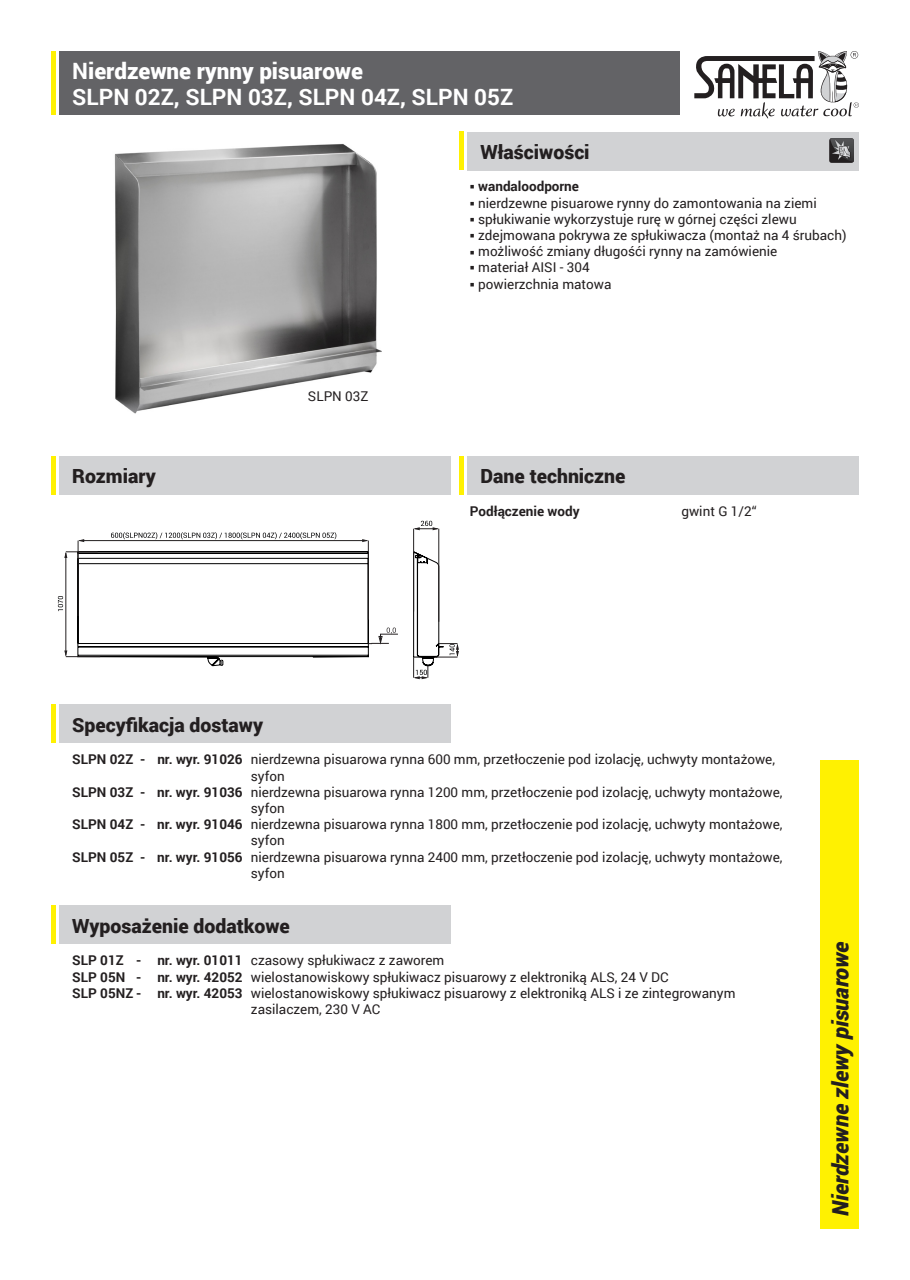
<style>
.page{position:relative;width:910px;height:1280px;background:#fff}
.page>*{position:absolute;margin:0;border:0;box-sizing:border-box;transform-origin:0 0}
.t1{font:700 22.5px/26.2px "Roboto";color:#fff}
.t2{font:italic 900 22.5px "Roboto";letter-spacing:-.005em;color:#231f20}
.t3{font:900 19.5px "Roboto";color:#231f20}
.t4{font:13.5px "Roboto";color:#231f20}
.t5{font:700 13.5px "Roboto";color:#231f20}
.s1{font-weight:900}
.s2{font-weight:700}
</style>
<div class="page">
<img style="left:114px;top:143px;width:267px;height:271px">
<div style="left:60px;top:51px;width:620px;height:64px;background:#636366"></div>
<div style="left:468px;top:133px;width:391px;height:38px;background:#d1d2d4"></div>
<div style="left:60px;top:705px;width:391px;height:38px;background:#d1d2d4"></div>
<div style="left:60px;top:456px;width:391px;height:38px;background:#d1d2d4"></div>
<div style="left:821px;top:760px;width:38px;height:469px;background:#fff101"></div>
<svg style="left:694px;top:51px;width:165px;height:68px"></svg>
<hr style="left:51px;top:51px;width:4px;height:64px;background:#fff101">
<hr style="left:51px;top:456px;width:4px;height:38px;background:#fff101">
<hr style="left:51px;top:705px;width:4px;height:38px;background:#fff101">
<hr style="left:459px;top:132px;width:4px;height:38px;background:#fff101">
<div style="left:468px;top:456px;width:391px;height:38px;background:#d1d2d4"></div>
<hr style="left:459px;top:456px;width:4px;height:38px;background:#fff101">
<div style="left:60px;top:906px;width:391px;height:38px;background:#d1d2d4"></div>
<hr style="left:51px;top:906px;width:4px;height:38px;background:#fff101">
<svg style="left:829px;top:138px;width:25px;height:25px"></svg>
<hr style="left:66px;top:656px;width:34px;height:1px;background:#231f20">
<hr style="left:66px;top:551px;width:32px;height:1px;background:#231f20">
<hr style="left:66px;top:553px;width:1px;height:102px;background:#231f20">
<svg style="left:64px;top:552px;width:3px;height:6px"></svg>
<svg style="left:64px;top:650px;width:3px;height:7px"></svg>
<svg style="left:58px;top:596px;width:5px;height:15px"></svg>
<hr style="left:368px;top:541px;width:1px;height:79px;background:#231f20">
<hr style="left:78px;top:541px;width:1px;height:75px;background:#231f20">
<hr style="left:79px;top:540px;width:288px;height:1px;background:#231f20">
<svg style="left:111px;top:532px;width:225px;height:7px"></svg>
<hr style="left:413px;top:529px;width:1px;height:82px;background:#231f20">
<hr style="left:439px;top:529px;width:1px;height:93px;background:#231f20">
<svg style="left:414px;top:521px;width:25px;height:9px"></svg>
<svg style="left:413px;top:551px;width:46px;height:128px"></svg>
<svg style="left:77px;top:551px;width:321px;height:116px"></svg>
<h1 class="t1" style="left:72px;top:57px;width:443px">N<span class="s1">ierdzewne rynny pisuarowe<br></span>SLPN 02Z, SLPN 03Z, SLPN 04Z, SLPN 05Z</h1>
<h2 class="t3" style="left:480px;top:139px;width:111px">Właściwości</h2>
<h2 class="t3" style="left:72px;top:462px;width:85px">Rozmiary</h2>
<p class="t4" style="left:308px;top:387px;width:62px">SLPN 03Z</p>
<h2 class="t3" style="left:72px;top:711px;width:192px">Specyfikacja dostawy</h2>
<p class="t5" style="left:470px;top:177px;width:111px">○ wandaloodporne</p>
<p class="t4" style="left:470px;top:193px;width:348px">○ nierdzewne pisuarowe rynny do zamontowania na ziemi</p>
<p class="t4" style="left:470px;top:210px;width:328px">○ spłukiwanie wykorzystuje rurę w górnej części zlewu</p>
<p class="t4" style="left:470px;top:226px;width:378px">○ zdejmowana pokrywa ze spłukiwacza (montaż na 4 śrubach)</p>
<p class="t4" style="left:470px;top:242px;width:309px">○ możliwość zmiany długośći rynny na zamówienie</p>
<p class="t4" style="left:470px;top:258px;width:121px">○ materiał AISI - 304</p>
<p class="t4" style="left:470px;top:274px;width:143px">○ powierzchnia matowa</p>
<h2 class="t3" style="left:480px;top:462px;width:147px">Dane techniczne</h2>
<p class="t5" style="left:470px;top:501px;width:111px">Podłączenie wody</p>
<p class="t4" style="left:681px;top:501px;width:77px">gwint G 1/2“</p>
<p class="t4" style="left:72px;top:750px;width:704px"><span class="s2">SLPN 02Z - nr. wyr. 91026</span> nierdzewna pisuarowa rynna 600 mm, przetłoczenie pod izolację, uchwyty montażowe,</p>
<p class="t4" style="left:251px;top:766px;width:35px">syfon</p>
<p class="t4" style="left:72px;top:782px;width:712px"><span class="s2">SLPN 03Z - nr. wyr. 91036</span> nierdzewna pisuarowa rynna 1200 mm, przetłoczenie pod izolację, uchwyty montażowe,</p>
<p class="t4" style="left:251px;top:799px;width:35px">syfon</p>
<p class="t4" style="left:72px;top:815px;width:712px"><span class="s2">SLPN 04Z - nr. wyr. 91046</span> nierdzewna pisuarowa rynna 1800 mm, przetłoczenie pod izolację, uchwyty montażowe,</p>
<p class="t4" style="left:251px;top:831px;width:35px">syfon</p>
<p class="t4" style="left:72px;top:847px;width:712px"><span class="s2">SLPN 05Z - nr. wyr. 91056</span> nierdzewna pisuarowa rynna 2400 mm, przetłoczenie pod izolację, uchwyty montażowe,</p>
<p class="t4" style="left:251px;top:863px;width:35px">syfon</p>
<h2 class="t3" style="left:72px;top:912px;width:219px">Wyposażenie dodatkowe</h2>
<p class="t4" style="left:72px;top:951px;width:374px"><span class="s2">SLP 01Z - nr. wyr. 01011</span> czasowy spłukiwacz z zaworem</p>
<p class="t4" style="left:72px;top:967px;width:598px"><span class="s2">SLP 05N - nr. wyr. 42052</span> wielostanowiskowy spłukiwacz pisuarowy z elektroniką ALS, 24 V DC</p>
<p class="t4" style="left:72px;top:983px;width:665px"><span class="s2">SLP 05NZ - nr. wyr. 42053</span> wielostanowiskowy spłukiwacz pisuarowy z elektroniką ALS i ze zintegrowanym</p>
<p class="t4" style="left:251px;top:1000px;width:131px">zasilaczem, 230 V AC</p>
<h1 class="t2" style="left:825px;top:1216px;width:276px;rotate:-90deg">Nierdzewne zlewy pisuarowe</h1>
</div>
